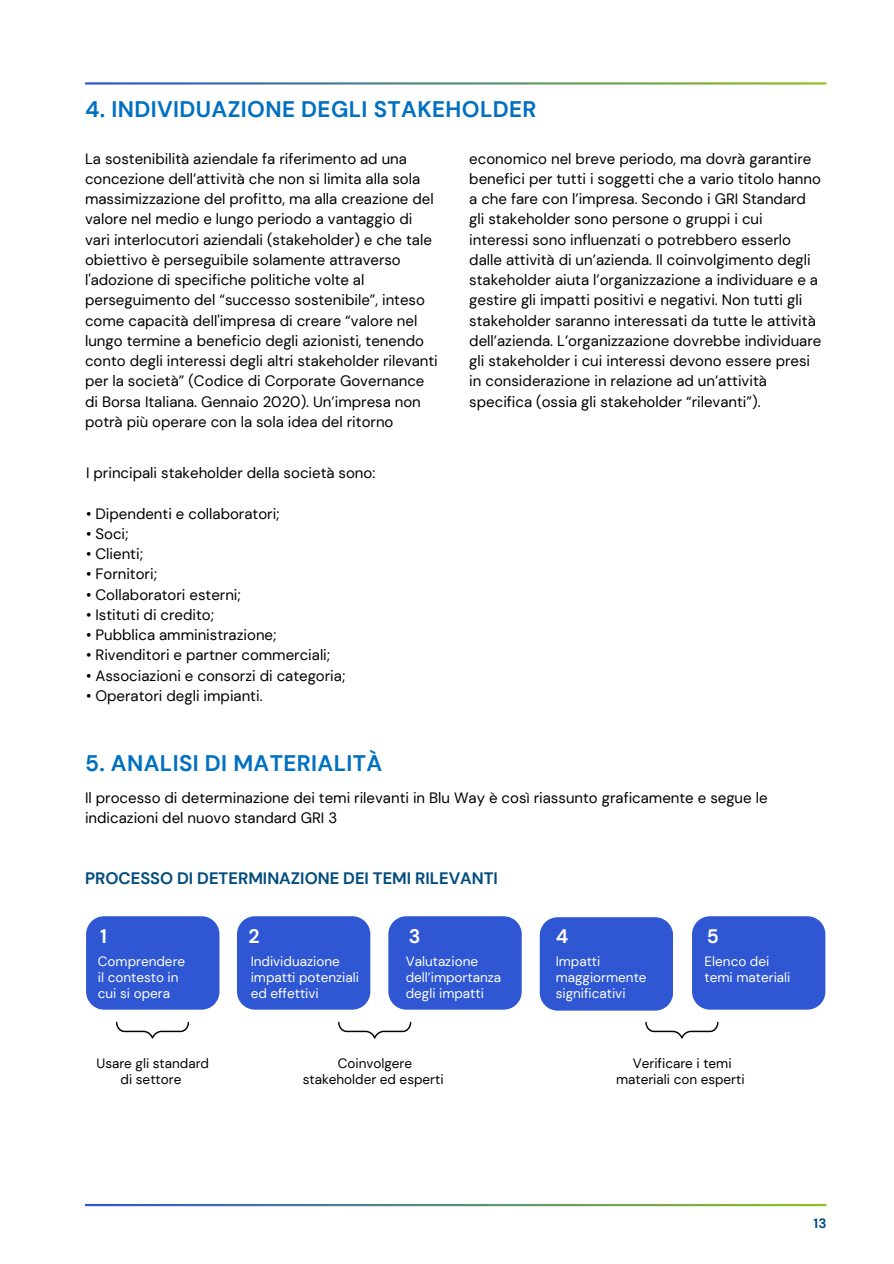
<style>
.page{position:relative;width:894px;height:1264px;background:#fff}
.page>*{position:absolute;margin:0;border:0;box-sizing:border-box;transform-origin:0 0}
.t1{font:700 22.5px "DM Sans";letter-spacing:.015em;color:#0070c0}
.t2{font:700 19.5px "DM Sans";color:#fefffe}
.t3{font:700 16.5px "DM Sans";color:#004c7f}
.t4{font:15px/20.2px "DM Sans";color:#000}
.t5{font:13.5px/15.8px "DM Sans";color:#fff}
.t6{font:13.5px/15.8px "DM Sans";color:#000;text-align:center}
.t7{font:700 13.5px "DM Sans";color:#004c7f}
</style>
<div class="page">
<div style="left:86px;top:916px;width:133px;height:93px;background:#2f56d3"></div>
<div style="left:237px;top:916px;width:133px;height:93px;background:#2f56d3"></div>
<div style="left:388px;top:916px;width:133px;height:93px;background:#2f56d3"></div>
<div style="left:539px;top:917px;width:133px;height:93px;background:#2f56d3"></div>
<div style="left:692px;top:916px;width:133px;height:93px;background:#2f56d3"></div>
<svg style="left:338px;top:1021px;width:73px;height:17px"></svg>
<svg style="left:645px;top:1021px;width:73px;height:17px"></svg>
<svg style="left:116px;top:1021px;width:73px;height:17px"></svg>
<h1 class="t1" style="left:85px;top:94px;width:453px">4. INDIVIDUAZIONE DEGLI STAKEHOLDER</h1>
<h3 class="t4" style="left:85px;top:148px;width:354px">La sostenibilità aziendale fa riferimento ad una concezione dell’attività che non si limita alla sola massimizzazione del profitto, ma alla creazione del valore nel medio e lungo periodo a vantaggio di vari interlocutori aziendali (stakeholder) e che tale obiettivo è perseguibile solamente attraverso l'adozione di specifiche politiche volte al perseguimento del “successo sostenibile”, inteso come capacità dell'impresa di creare “valore nel lungo termine a beneficio degli azionisti, tenendo conto degli interessi degli altri stakeholder rilevanti per la società” (Codice di Corporate Governance di Borsa Italiana. Gennaio 2020). Un’impresa non potrà più operare con la sola idea del ritorno</h3>
<h3 class="t4" style="left:469px;top:148px;width:353px">economico nel breve periodo, ma dovrà garantire benefici per tutti i soggetti che a vario titolo hanno a che fare con l’impresa. Secondo i GRI Standard gli stakeholder sono persone o gruppi i cui interessi sono influenzati o potrebbero esserlo dalle attività di un’azienda. Il coinvolgimento degli stakeholder aiuta l’organizzazione a individuare e a gestire gli impatti positivi e negativi. Non tutti gli stakeholder saranno interessati da tutte le attività dell’azienda. L’organizzazione dovrebbe individuare gli stakeholder i cui interessi devono essere presi in considerazione in relazione ad un’attività specifica (ossia gli stakeholder “rilevanti”).</h3>
<h1 class="t4" style="left:86px;top:463px;width:291px">I principali stakeholder della società sono:</h1>
<h3 class="t4" style="left:86px;top:503px;width:195px">• Dipendenti e collaboratori;</h3>
<h3 class="t4" style="left:86px;top:523px;width:44px">• Soci;</h3>
<h3 class="t4" style="left:86px;top:544px;width:58px">• Clienti;</h3>
<h3 class="t4" style="left:86px;top:564px;width:72px">• Fornitori;</h3>
<h3 class="t4" style="left:86px;top:584px;width:156px">• Collaboratori esterni;</h3>
<h3 class="t4" style="left:86px;top:604px;width:129px">• Istituti di credito;</h3>
<h3 class="t4" style="left:86px;top:625px;width:192px">• Pubblica amministrazione;</h3>
<h3 class="t4" style="left:86px;top:645px;width:245px">• Rivenditori e partner commerciali;</h3>
<h3 class="t4" style="left:86px;top:665px;width:261px">• Associazioni e consorzi di categoria;</h3>
<h3 class="t4" style="left:86px;top:685px;width:178px">• Operatori degli impianti.</h3>
<h3 class="t1" style="left:85px;top:749px;width:299px">5. ANALISI DI MATERIALITÀ</h3>
<h2 class="t4" style="left:85px;top:787px;width:683px">Il processo di determinazione dei temi rilevanti in Blu Way è così riassunto graficamente e segue le indicazioni del nuovo standard GRI 3</h2>
<p class="t3" style="left:85px;top:867px;width:414px">PROCESSO DI DETERMINAZIONE DEI TEMI RILEVANTI</p>
<p class="t2" style="left:100px;top:923px;width:8px">1</p>
<p class="t2" style="left:248px;top:923px;width:13px">2</p>
<p class="t2" style="left:408px;top:923px;width:13px">3</p>
<p class="t2" style="left:555px;top:923px;width:14px">4</p>
<p class="t2" style="left:706px;top:923px;width:14px">5</p>
<p class="t5" style="left:98px;top:953px;width:89px">Comprendere il contesto in cui si opera</p>
<p class="t5" style="left:704px;top:953px;width:87px">Elenco dei temi materiali</p>
<p class="t5" style="left:251px;top:953px;width:110px">Individuazione impatti potenziali ed effettivi</p>
<p class="t5" style="left:405px;top:953px;width:97px">Valutazione dell’importanza degli impatti</p>
<p class="t5" style="left:555px;top:953px;width:92px">Impatti maggiormente significativi</p>
<p class="t6" style="left:96px;top:1055px;width:114px">Usare gli standard di settore</p>
<p class="t6" style="left:302px;top:1055px;width:142px">Coinvolgere stakeholder ed esperti</p>
<p class="t6" style="left:616px;top:1055px;width:130px">Verificare i temi materiali con esperti</p>
<p class="t7" style="left:813px;top:1214px;width:14px">13</p>
</div>
